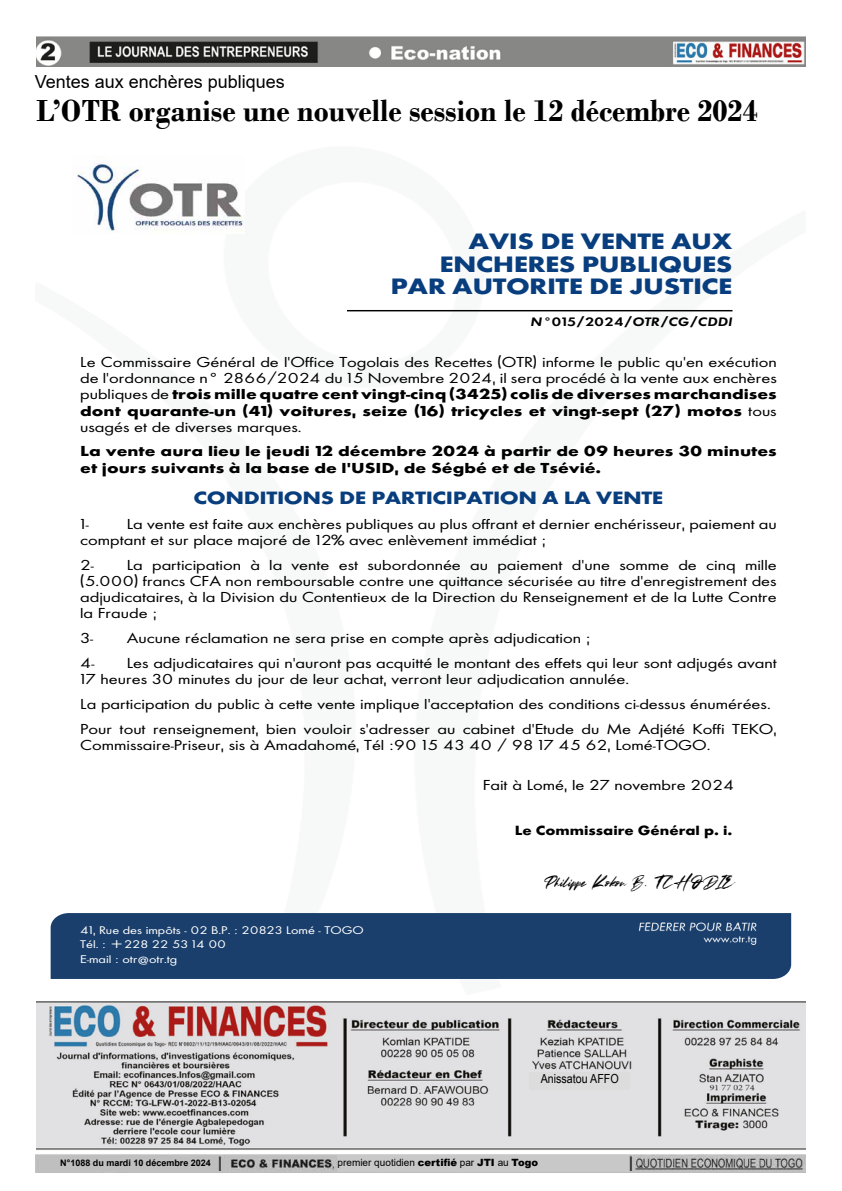
<style>
.page{position:relative;width:842px;height:1191px;background:#fff}
.page>*{position:absolute;margin:0;border:0;box-sizing:border-box;transform-origin:0 0}
.t1{font:700 32px "Bodoni";color:#000;scale:.96 1}
.t2{font:20.6px/22.7px "Canal Bold Romain";letter-spacing:-.02em;color:#093e7e;text-align:right;scale:1.25 1}
.t3{font:italic 19.5px "Amazing";color:#000;scale:1.17 1}
.t4{font:18px "Arial";color:#000}
.t5{font:16.5px "Canal Bold Romain";letter-spacing:-.02em;color:#093e7e;scale:1.25 1}
.t6{font:13.4px/16.1px "Canal Light Romain";color:#000;scale:1.25 1}
.t7{font:13.4px/16.1px "Canal Bold Romain";color:#000;scale:1.25 1}
.t8{font:12.5px "Arial Narrow";color:#000;scale:1.05 1}
.t9{font:12.4px "Canal Bold Romain";color:#000;scale:1.17 1}
.t10{font:11.3px "Canal Demi Italique";color:#000;scale:1.25 1}
.t11{font:10.3px/14.4px "Canal Light Romain";color:#fff;scale:1.25 1}
.t12{font:10px "Arial";color:#000}
.t13{font:700 9px "Arial";color:#000}
.s1{font-family:"Canal Light Romain"}
.s2{font-weight:900}
</style>
<div class="page">
<img style="left:36px;top:1155px;width:770px;height:17px">
<div style="left:337px;top:1155px;width:292px;height:16px;background:#c8c8c8"></div>
<img style="left:36px;top:1001px;width:770px;height:149px">
<img style="left:36px;top:36px;width:770px;height:31px">
<div style="left:530px;top:1071px;width:100px;height:18px;background:#dcdcdc"></div>
<div style="left:51px;top:913px;width:740px;height:66px;background:#1a3f6c"></div>
<img style="left:77px;top:162px;width:168px;height:70px">
<img style="left:624px;top:922px;width:145px;height:25px">
<hr style="left:347px;top:310px;width:385px;height:1px;background:#000">
<h3 class="t4" style="left:35px;top:69px;width:252px">Ventes aux enchères publiques</h3>
<h1 class="t1" style="left:36px;top:91px;width:753px">L’OTR organise une nouvelle session le 12 décembre 2024</h1>
<h2 class="t2" style="left:391px;top:229px;width:275px">AVIS DE VENTE AUX<br>ENCHERES PUBLIQUES<br>PAR AUTORITE DE JUSTICE</h2>
<p class="t10" style="left:531px;top:314px;width:163px">N°015/2024/OTR/CG/CDDI</p>
<p class="t6" style="left:80px;top:354px;width:559px">Le Commissaire Général de l’Office Togolais des Recettes (OTR) informe le public qu’en exécution de l’ordonnance n° 2866/2024 du 15 Novembre 2024, il sera procédé à la vente aux enchères</p>
<p class="t7" style="left:80px;top:386px;width:559px"><span class="s1">publiques de</span> trois mille quatre cent vingt-cinq (3425) colis de diverses marchandises dont quarante-un (41) voitures, seize (16) tricycles et vingt-sept (27) motos <span class="s1">tous</span></p>
<p class="t6" style="left:80px;top:418px;width:179px">usagés et de diverses marques.</p>
<p class="t7" style="left:80px;top:443px;width:559px">La vente aura lieu le jeudi 12 décembre 2024 à partir de 09 heures 30 minutes et jours suivants à la base de l’USID, de Ségbé et de Tsévié.</p>
<p class="t5" style="left:194px;top:487px;width:377px">CONDITIONS DE PARTICIPATION À LA VENTE</p>
<p class="t6" style="left:80px;top:516px;width:8px">1-</p>
<p class="t6" style="left:80px;top:516px;width:559px;text-indent:47px">La vente est faite aux enchères publiques au plus offrant et dernier enchérisseur, paiement au comptant et sur place majoré de 12% avec enlèvement immédiat ;</p>
<p class="t6" style="left:80px;top:557px;width:12px">2-</p>
<p class="t6" style="left:80px;top:557px;width:559px;text-align:justify;text-indent:47px">La participation à la vente est subordonnée au paiement d’une somme de cinq mille (5.000) francs CFA non remboursable contre une quittance sécurisée au titre d’enregistrement des adjudicataires, à la Division du Contentieux de la Direction du Renseignement et de la Lutte Contre la Fraude ;</p>
<p class="t6" style="left:80px;top:630px;width:12px">3-</p>
<p class="t6" style="left:127px;top:630px;width:372px">Aucune réclamation ne sera prise en compte après adjudication ;</p>
<p class="t6" style="left:80px;top:654px;width:13px">4-</p>
<p class="t6" style="left:80px;top:654px;width:559px;text-indent:47px">Les adjudicataires qui n’auront pas acquitté le montant des effets qui leur sont adjugés avant<br>17 heures 30 minutes du jour de leur achat, verront leur adjudication annulée.</p>
<p class="t6" style="left:80px;top:691px;width:559px;line-height:24.9px">La participation du public à cette vente implique l’acceptation des conditions ci-dessus énumérées.<br>Pour tout renseignement, bien vouloir s’adresser au cabinet d’Etude du Me Adjété Koffi TEKO,</p>
<p class="t6" style="left:80px;top:736px;width:506px">Commissaire-Priseur, sis à Amadahomé, Tél :90 15 43 40 / 98 17 45 62, Lomé-TOGO.</p>
<p class="t11" style="left:80px;top:922px;width:228px">41, Rue des impôts - 02 B.P. : 20823 Lomé - TOGO<br>Tél. : +228 22 53 14 00<br>E-mail : otr@otr.tg</p>
<p class="t6" style="left:483px;top:777px;width:203px">Fait à Lomé, le 27 novembre 2024</p>
<p class="t9" style="left:515px;top:821px;width:188px">Le Commissaire Général p. i.</p>
<h3 class="t3" style="left:542px;top:872px;width:165px">Philipp eKokouB .TCHODIE</h3>
<p class="t8" style="left:541px;top:1069px;width:76px">Anissatou AFFO</p>
<p class="t13" style="left:60px;top:1156px;width:152px">N°1088 du mardi 10 décembre 2024</p>
<p class="t12" style="left:338px;top:1155px;width:202px">premier quotidien <span class="s2">certifié</span> par <span class="s2">JTI</span> au <span class="s2">Togo</span></p>
</div>
